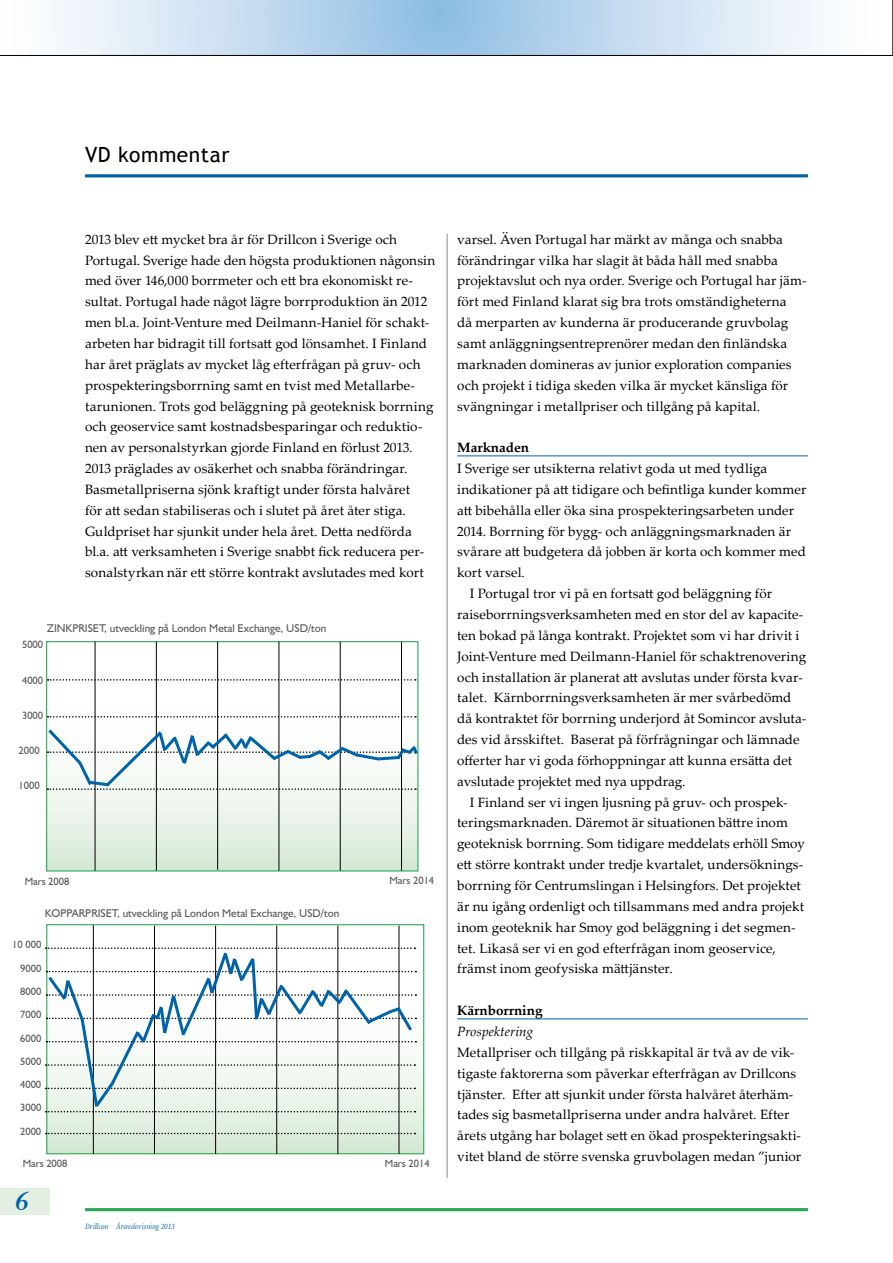
<style>
.page{position:relative;width:893px;height:1263px;background:#fff}
.page>*{position:absolute;margin:0;border:0;box-sizing:border-box;transform-origin:0 0}
.t1{font:italic 700 27px "Original Garamond BT";color:#0062a9}
.t2{font:21px "Trebuchet MS";letter-spacing:.025em;color:#000}
.t3{font:13.5px/20.9px "Palatino Linotype";letter-spacing:.005em;color:#000}
.t4{font:700 13.5px "Palatino Linotype";color:#000}
.t5{font:italic 13.5px "Palatino Linotype";letter-spacing:.005em;color:#000}
.t6{font:11.25px "Humanist 521 BT";color:#58585a}
.t7{font:10.5px "Humanist 521 BT";color:#58585a}
.t8{font:italic condensed 8.25px "Minion";letter-spacing:-.005em;color:#0062a9}
</style>
<div class="page">
<svg style="left:0;top:0;width:893px;height:56px"></svg>
<div style="left:0;top:1188px;width:50px;height:26px;background:#e2efe1"></div>
<hr style="left:457px;top:456px;width:351px;height:1px;background:#0062a9">
<hr style="left:457px;top:1019px;width:351px;height:1px;background:#0062a9">
<hr style="left:447px;top:234px;width:1px;height:944px;background:#87888a">
<hr style="left:85px;top:174px;width:723px;height:3px;background:#0062a9">
<hr style="left:85px;top:1208px;width:723px;height:3px;background:#2ea75b">
<div style="left:47px;top:925px;width:377px;height:229px;background:linear-gradient(to bottom,#fff,#ddecdd)"></div>
<div style="left:46px;top:924px;width:378px;height:230px;border:1px solid #2ea75b"></div>
<hr style="left:93px;top:925px;width:1px;height:229px;background:#000">
<hr style="left:215px;top:926px;width:1px;height:228px;background:#000">
<hr style="left:276px;top:926px;width:1px;height:228px;background:#000">
<hr style="left:338px;top:926px;width:1px;height:228px;background:#000">
<hr style="left:154px;top:926px;width:1px;height:227px;background:#000">
<svg style="left:46px;top:1133px;width:369px;height:1px"></svg>
<hr style="left:399px;top:926px;width:1px;height:228px;background:#000">
<svg style="left:45px;top:947px;width:371px;height:165px"></svg>
<svg style="left:48px;top:643px;width:368px;height:226px"></svg>
<div style="left:46px;top:641px;width:372px;height:230px;border:1px solid #2ea75b"></div>
<hr style="left:340px;top:642px;width:1px;height:229px;background:#000">
<hr style="left:401px;top:642px;width:1px;height:229px;background:#000">
<svg style="left:48px;top:716px;width:368px;height:2px"></svg>
<hr style="left:95px;top:641px;width:1px;height:230px;background:#000">
<hr style="left:217px;top:642px;width:1px;height:228px;background:#000">
<hr style="left:156px;top:642px;width:1px;height:229px;background:#000">
<hr style="left:279px;top:642px;width:1px;height:229px;background:#000">
<svg style="left:48px;top:679px;width:368px;height:2px"></svg>
<svg style="left:46px;top:726px;width:373px;height:64px"></svg>
<h2 class="t2" style="left:85px;top:141px;width:146px">VD kommentar</h2>
<p class="t3" style="left:85px;top:228px;width:352px">2013 blev ett mycket bra år för Drillcon i Sverige och Portugal. Sverige hade den högsta produktionen någonsin med över 146,000 borrmeter och ett bra ekonomiskt re&shy;sultat. Portugal hade något lägre borrproduktion än 2012 men bl.a. Joint-Venture med Deilmann-Haniel för schakt&shy;arbeten har bidragit till fortsatt god lönsamhet. I Finland har året präglats av mycket låg efterfrågan på gruv- och prospekteringsborrning samt en tvist med Metallarbe&shy;tarunionen. Trots god beläggning på geoteknisk borrning och geoservice samt kostnadsbesparingar och reduktio&shy;nen av personalstyrkan gjorde Finland en förlust 2013.<br>2013 präglades av osäkerhet och snabba förändringar.<br>Basmetallpriserna sjönk kraftigt under första halvåret<br>för att sedan stabiliseras och i slutet på året åter stiga.<br>Guldpriset har sjunkit under hela året. Detta nedförda bl.a. att verksamheten i Sverige snabbt fick reducera per&shy;sonalstyrkan när ett större kontrakt avslutades med kort</p>
<p class="t3" style="left:457px;top:228px;width:351px">varsel. Även Portugal har märkt av många och snabba förändringar vilka har slagit åt båda håll med snabba projektavslut och nya order. Sverige och Portugal har jäm&shy;fört med Finland klarat sig bra trots omständigheterna<br>då merparten av kunderna är producerande gruvbolag samt anläggningsentreprenörer medan den finländska marknaden domineras av junior exploration companies och projekt i tidiga skeden vilka är mycket känsliga för svängningar i metallpriser och tillgång på kapital.</p>
<p class="t4" style="left:457px;top:438px;width:73px">Marknaden</p>
<p class="t3" style="left:457px;top:457px;width:312px">I Sverige ser utsikterna relativt goda ut med tydliga</p>
<p class="t3" style="left:457px;top:478px;width:351px">indikationer på att tidigare och befintliga kunder kommer</p>
<p class="t3" style="left:457px;top:499px;width:338px">att bibehålla eller öka sina prospekteringsarbeten under</p>
<p class="t3" style="left:457px;top:520px;width:335px">2014. Borrning för bygg- och anläggningsmarknaden är</p>
<p class="t3" style="left:457px;top:541px;width:350px">svårare att budgetera då jobben är korta och kommer med</p>
<p class="t3" style="left:457px;top:562px;width:69px">kort varsel.</p>
<p class="t3" style="left:470px;top:583px;width:304px">I Portugal tror vi på en fortsatt god beläggning för</p>
<p class="t3" style="left:457px;top:603px;width:348px">raiseborrningsverksamheten med en stor del av kapacite-</p>
<p class="t3" style="left:457px;top:624px;width:344px">ten bokad på långa kontrakt. Projektet som vi har drivit i</p>
<p class="t3" style="left:457px;top:645px;width:351px">Joint-Venture med Deilmann-Haniel för schaktrenovering</p>
<p class="t3" style="left:457px;top:666px;width:347px">och installation är planerat att avslutas under första kvar-</p>
<p class="t3" style="left:457px;top:687px;width:336px">talet. Kärnborrningsverksamheten är mer svårbedömd</p>
<p class="t3" style="left:457px;top:708px;width:351px">då kontraktet för borrning underjord åt Somincor avsluta-</p>
<p class="t3" style="left:457px;top:728px;width:344px">des vid årsskiftet. Baserat på förfrågningar och lämnade</p>
<p class="t3" style="left:457px;top:749px;width:337px">offerter har vi goda förhoppningar att kunna ersätta det</p>
<p class="t3" style="left:457px;top:770px;width:230px">avslutade projektet med nya uppdrag.</p>
<p class="t3" style="left:470px;top:791px;width:319px">I Finland ser vi ingen ljusning på gruv- och prospek-</p>
<p class="t3" style="left:457px;top:812px;width:332px">teringsmarknaden. Däremot är situationen bättre inom</p>
<p class="t3" style="left:457px;top:833px;width:349px">geoteknisk borrning. Som tidigare meddelats erhöll Smoy</p>
<p class="t3" style="left:457px;top:854px;width:348px">ett större kontrakt under tredje kvartalet, undersöknings-</p>
<p class="t3" style="left:457px;top:874px;width:345px">borrning för Centrumslingan i Helsingfors. Det projektet</p>
<p class="t3" style="left:457px;top:895px;width:348px">är nu igång ordenligt och tillsammans med andra projekt</p>
<p class="t3" style="left:457px;top:916px;width:340px">inom geoteknik har Smoy god beläggning i det segmen-</p>
<p class="t3" style="left:457px;top:937px;width:320px">tet. Likaså ser vi en god efterfrågan inom geoservice,</p>
<p class="t3" style="left:457px;top:958px;width:217px">främst inom geofysiska mättjänster.</p>
<p class="t4" style="left:457px;top:1001px;width:87px">Kärnborrning</p>
<p class="t5" style="left:457px;top:1022px;width:78px">Prospektering</p>
<p class="t3" style="left:457px;top:1041px;width:346px">Metallpriser och tillgång på riskkapital är två av de vik&shy;tigaste faktorerna som påverkar efterfrågan av Drillcons tjänster. Efter att sjunkit under första halvåret återhäm&shy;tades sig basmetallpriserna under andra halvåret. Efter årets utgång har bolaget sett en ökad prospekteringsakti&shy;vitet bland de större svenska gruvbolagen medan ”junior</p>
<p class="t6" style="left:47px;top:621px;width:281px">ZINKPRISET, utveckling på London Metal Exchange, USD/ton</p>
<p class="t7" style="left:22px;top:638px;width:23px">5000</p>
<p class="t7" style="left:22px;top:674px;width:23px">4000</p>
<p class="t7" style="left:22px;top:709px;width:23px">3000</p>
<p class="t7" style="left:19px;top:744px;width:23px">2000</p>
<p class="t7" style="left:19px;top:779px;width:23px">1000</p>
<p class="t7" style="left:389px;top:874px;width:46px">Mars 2014</p>
<p class="t7" style="left:25px;top:874px;width:46px">Mars 2008</p>
<p class="t6" style="left:45px;top:906px;width:296px">KOPPARPRISET, utveckling på London Metal Exchange, USD/ton</p>
<p class="t7" style="left:12px;top:938px;width:31px">10 000</p>
<p class="t7" style="left:20px;top:962px;width:23px">9000</p>
<p class="t7" style="left:20px;top:985px;width:23px">8000</p>
<p class="t7" style="left:20px;top:1008px;width:23px">7000</p>
<p class="t7" style="left:20px;top:1031px;width:23px">6000</p>
<p class="t7" style="left:20px;top:1055px;width:23px">5000</p>
<p class="t7" style="left:20px;top:1078px;width:23px">4000</p>
<p class="t7" style="left:20px;top:1101px;width:23px">3000</p>
<p class="t7" style="left:20px;top:1124px;width:23px">2000</p>
<p class="t7" style="left:385px;top:1157px;width:46px">Mars 2014</p>
<p class="t7" style="left:23px;top:1157px;width:46px">Mars 2008</p>
<h1 class="t1" style="left:15px;top:1184px;width:15px">6</h1>
<p class="t8" style="left:85px;top:1222px;width:91px">Drillcon Årsredovisning 2013</p>
</div>
